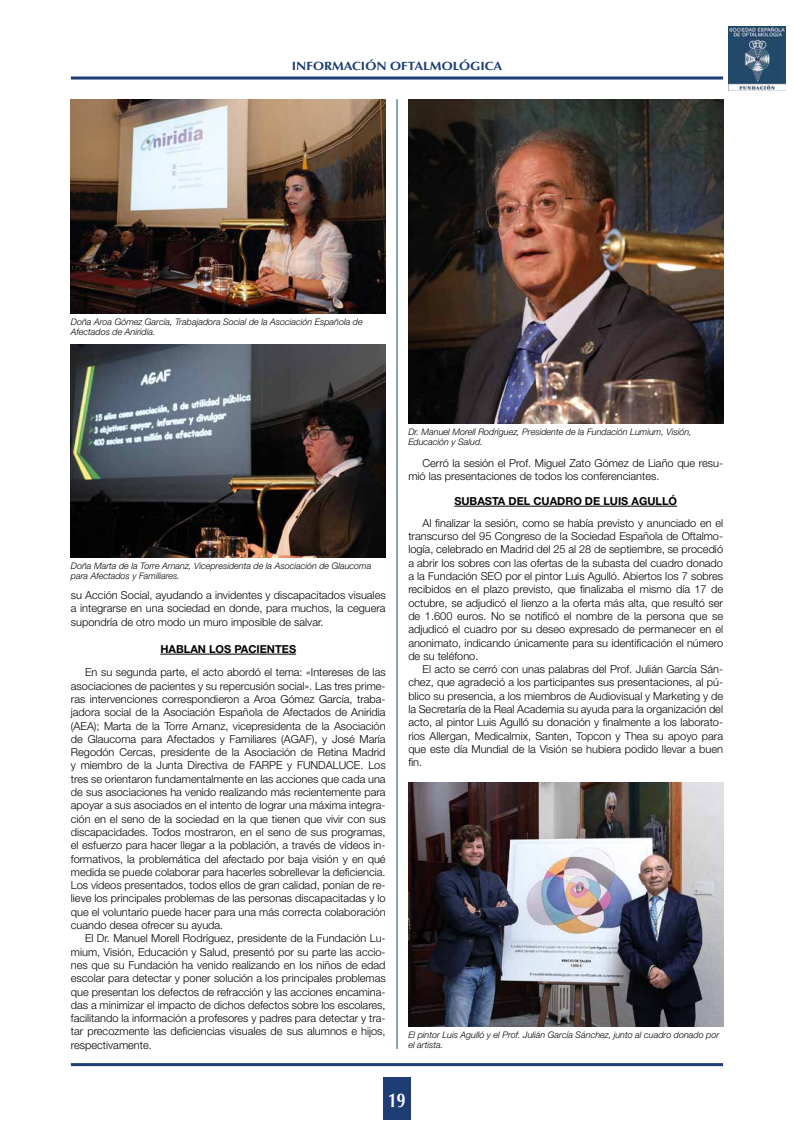
<style>
.page{position:relative;width:794px;height:1134px;background:#fff}
.page>*{position:absolute;margin:0;border:0;box-sizing:border-box;transform-origin:0 0}
.t1{font:700 20px "Optima LT Std";color:#fff;scale:.8 1}
.t2{font:700 12px "Optima LT Std";color:#1d3d74;scale:1.1 1}
.t3{font:300 11px/13.3px "Helvetica Neue LT Std";color:#000;text-align:justify}
.t4{font:700 11px "Helvetica Neue LT Std";color:#000}
.t5{font:italic 300 9px/9.5px "Helvetica Neue LT Std";color:#000}
</style>
<div class="page">
<div style="left:383px;top:1078px;width:28px;height:42px;background:#1d3d74"></div>
<img style="left:729px;top:26px;width:56px;height:64px">
<hr style="left:71px;top:77px;width:652px;height:3px;background:#1d3d74">
<hr style="left:71px;top:1063px;width:652px;height:3px;background:#1d3d74">
<hr style="left:160px;top:654px;width:136px;height:1px;background:#000">
<img style="left:71px;top:99px;width:315px;height:215px">
<img style="left:71px;top:344px;width:315px;height:213px">
<hr style="left:454px;top:506px;width:223px;height:1px;background:#000">
<img style="left:408px;top:99px;width:315px;height:324px">
<img style="left:408px;top:783px;width:315px;height:244px">
<hr style="left:397px;top:99px;width:1px;height:950px;background:#075371">
<p class="t2" style="left:292px;top:59px;width:193px">INFORMACIÓN OFTALMOLÓGICA</p>
<p class="t5" style="left:71px;top:317px;width:293px">Doña Aroa Gómez García, Trabajadora Social de la Asociación Española de<br>Afectados de Aniridia.</p>
<p class="t5" style="left:71px;top:561px;width:302px">Doña Marta de la Torre Arnanz, Vicepresidenta de la Asociación de Glaucoma para Afectados y Familiares.</p>
<p class="t3" style="left:71px;top:588px;width:316px">su Acción Social, ayudando a invidentes y discapacitados visuales a integrarse en una sociedad en donde, para muchos, la ceguera supondría de otro modo un muro imposible de salvar.</p>
<p class="t4" style="left:160px;top:642px;width:137px">HABLAN LOS PACIENTES</p>
<p class="t3" style="left:71px;top:665px;width:316px;text-indent:14px">En su segunda parte, el acto abordó el tema: «Intereses de las asociaciones de pacientes y su repercusión social». Las tres prime&shy;ras intervenciones correspondieron a Aroa Gómez García, traba&shy;jadora social de la Asociación Española de Afectados de Aniridia (AEA); Marta de la Torre Arnanz, vicepresidenta de la Asociación de Glaucoma para Afectados y Familiares (AGAF), y José María Regodón Cercas, presidente de la Asociación de Retina Madrid y miembro de la Junta Directiva de FARPE y FUNDALUCE. Los tres se orientaron fundamentalmente en las acciones que cada una de sus asociaciones ha venido realizando más recientemente para apoyar a sus asociados en el intento de lograr una máxima integra&shy;ción en el seno de la sociedad en la que tienen que vivir con sus discapacidades. Todos mostraron, en el seno de sus programas, el esfuerzo para hacer llegar a la población, a través de vídeos in&shy;formativos, la problemática del afectado por baja visión y en qué medida se puede colaborar para hacerles sobrellevar la deficiencia.<br>Los vídeos presentados, todos ellos de gran calidad, ponían de re&shy;lieve los principales problemas de las personas discapacitadas y lo que el voluntario puede hacer para una más correcta colaboración cuando desea ofrecer su ayuda.</p>
<p class="t3" style="left:71px;top:931px;width:316px;text-indent:14px">El Dr. Manuel Morell Rodríguez, presidente de la Fundación Lu&shy;mium, Visión, Educación y Salud, presentó por su parte las accio&shy;nes que su Fundación ha venido realizando en los niños de edad escolar para detectar y poner solución a los principales problemas que presentan los defectos de refracción y las acciones encamina&shy;das a minimizar el impacto de dichos defectos sobre los escolares, facilitando la información a profesores y padres para detectar y tra&shy;tar precozmente las deficiencias visuales de sus alumnos e hijos, respectivamente.</p>
<p class="t5" style="left:408px;top:427px;width:285px">Dr. Manuel Morell Rodríguez, Presidente de la Fundación Lumium, Visión,<br>Educación y Salud.</p>
<p class="t3" style="left:408px;top:456px;width:316px;text-indent:14px">Cerró la sesión el Prof. Miguel Zato Gómez de Liaño que resu&shy;mió las presentaciones de todos los conferenciantes.</p>
<p class="t4" style="left:454px;top:494px;width:224px">SUBASTA DEL CUADRO DE LUIS AGULLÓ</p>
<p class="t3" style="left:408px;top:516px;width:316px;text-indent:14px">Al finalizar la sesión, como se había previsto y anunciado en el transcurso del 95 Congreso de la Sociedad Española de Oftalmo&shy;logía, celebrado en Madrid del 25 al 28 de septiembre, se procedió a abrir los sobres con las ofertas de la subasta del cuadro donado a la Fundación SEO por el pintor Luis Agulló. Abiertos los 7 sobres recibidos en el plazo previsto, que finalizaba el mismo día 17 de octubre, se adjudicó el lienzo a la oferta más alta, que resultó ser de 1.600 euros. No se notificó el nombre de la persona que se adjudicó el cuadro por su deseo expresado de permanecer en el anonimato, indicando únicamente para su identificación el número de su teléfono.</p>
<p class="t3" style="left:408px;top:662px;width:316px;text-indent:14px">El acto se cerró con unas palabras del Prof. Julián García Sán&shy;chez, que agradeció a los participantes sus presentaciones, al pú&shy;blico su presencia, a los miembros de Audiovisual y Marketing y de la Secretaría de la Real Academia su ayuda para la organización del acto, al pintor Luis Agulló su donación y finalmente a los laborato&shy;rios Allergan, Medicalmix, Santen, Topcon y Thea su apoyo para que este día Mundial de la Visión se hubiera podido llevar a buen fin.</p>
<p class="t5" style="left:408px;top:1030px;width:312px">El pintor Luis Agulló y el Prof. Julián García Sánchez, junto al cuadro donado por el artista.</p>
<h1 class="t1" style="left:388px;top:1088px;width:24px">19</h1>
</div>
